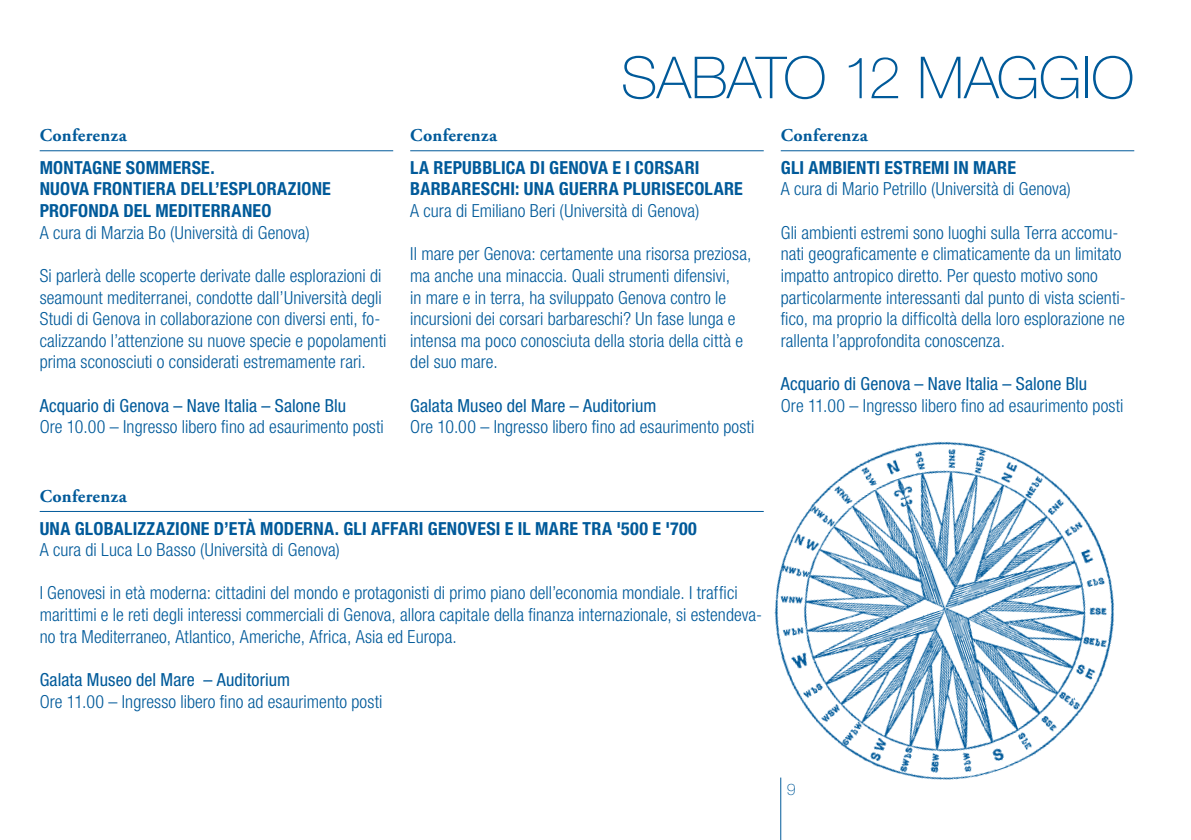
<style>
.page{position:relative;width:1191px;height:840px;background:#fff}
.page>*{position:absolute;margin:0;border:0;box-sizing:border-box;transform-origin:0 0}
.t1{font:100 58px "Helvetica Neue LT Std";letter-spacing:-.015em;color:#005a9a}
.t2{font:300 condensed 18px/21.6px "Helvetica Neue LT Std";letter-spacing:.005em;color:#005a9a}
.t3{font:700 condensed 18px/21.6px "Helvetica Neue LT Std";letter-spacing:.01em;color:#005a9a}
.t4{font:condensed 18px "Helvetica Neue LT Std";letter-spacing:.005em;color:#005a9a}
.t5{font:700 18px "Adobe Garamond";letter-spacing:.015em;color:#005a9a}
.t6{font:100 16px "Helvetica Neue LT Std";color:#005a9a}
</style>
<div class="page">
<hr style="left:40px;top:150px;width:353px;height:1px;background:#005a9a">
<hr style="left:410px;top:150px;width:353px;height:1px;background:#005a9a">
<hr style="left:780px;top:150px;width:354px;height:1px;background:#005a9a">
<hr style="left:40px;top:511px;width:723px;height:1px;background:#005a9a">
<img style="left:763px;top:441px;width:351px;height:385px">
<hr style="left:780px;top:777px;width:1px;height:62px;background:#005a9a">
<p class="t5" style="left:40px;top:125px;width:88px">Conferenza</p>
<p class="t3" style="left:40px;top:156px;width:293px">MONTAGNE SOMMERSE.<br>NUOVA FRONTIERA DELL’ESPLORAZIONE<br>PROFONDA DEL MEDITERRANEO</p>
<p class="t2" style="left:40px;top:221px;width:272px">A cura di Marzia Bo (Università di Genova)</p>
<p class="t2" style="left:40px;top:264px;width:348px">Si parlerà delle scoperte derivate dalle esplorazioni di seamount mediterranei, condotte dall’Università degli Studi di Genova in collaborazione con diversi enti, fo&shy;calizzando l’attenzione su nuove specie e popolamenti prima sconosciuti o considerati estremamente rari.</p>
<p class="t4" style="left:40px;top:394px;width:308px">Acquario di Genova – Nave Italia – Salone Blu</p>
<p class="t2" style="left:40px;top:416px;width:345px">Ore 10.00 – Ingresso libero fino ad esaurimento posti</p>
<h1 class="t1" style="left:621px;top:44px;width:515px">SABATO 12 MAGGIO</h1>
<p class="t5" style="left:410px;top:125px;width:88px">Conferenza</p>
<p class="t3" style="left:410px;top:156px;width:334px">LA REPUBBLICA DI GENOVA E I CORSARI<br>BARBARESCHI: UNA GUERRA PLURISECOLARE</p>
<p class="t2" style="left:410px;top:200px;width:291px">A cura di Emiliano Beri (Università di Genova)</p>
<p class="t2" style="left:410px;top:243px;width:343px">Il mare per Genova: certamente una risorsa preziosa, ma anche una minaccia. Quali strumenti difensivi,<br>in mare e in terra, ha sviluppato Genova contro le incursioni dei corsari barbareschi? Un fase lunga e intensa ma poco conosciuta della storia della città e del suo mare.</p>
<p class="t4" style="left:410px;top:394px;width:248px">Galata Museo del Mare – Auditorium</p>
<p class="t2" style="left:410px;top:416px;width:345px">Ore 10.00 – Ingresso libero fino ad esaurimento posti</p>
<p class="t5" style="left:780px;top:125px;width:88px">Conferenza</p>
<p class="t3" style="left:780px;top:156px;width:237px">GLI AMBIENTI ESTREMI IN MARE</p>
<p class="t2" style="left:780px;top:178px;width:292px">A cura di Mario Petrillo (Università di Genova)</p>
<p class="t2" style="left:780px;top:221px;width:346px">Gli ambienti estremi sono luoghi sulla Terra accomu&shy;nati geograficamente e climaticamente da un limitato impatto antropico diretto. Per questo motivo sono particolarmente interessanti dal punto di vista scienti&shy;fico, ma proprio la difficoltà della loro esplorazione ne rallenta l’approfondita conoscenza.</p>
<p class="t4" style="left:780px;top:373px;width:308px">Acquario di Genova – Nave Italia – Salone Blu</p>
<p class="t2" style="left:780px;top:394px;width:344px">Ore 11.00 – Ingresso libero fino ad esaurimento posti</p>
<p class="t5" style="left:40px;top:485px;width:88px">Conferenza</p>
<p class="t3" style="left:40px;top:517px;width:658px">UNA GLOBALIZZAZIONE D’ETÀ MODERNA. GLI AFFARI GENOVESI E IL MARE TRA '500 E '700</p>
<p class="t2" style="left:40px;top:538px;width:302px">A cura di Luca Lo Basso (Università di Genova)</p>
<p class="t2" style="left:40px;top:581px;width:724px">I Genovesi in età moderna: cittadini del mondo e protagonisti di primo piano dell’economia mondiale. I traffici marittimi e le reti degli interessi commerciali di Genova, allora capitale della finanza internazionale, si estendeva&shy;no tra Mediterraneo, Atlantico, Americhe, Africa, Asia ed Europa.</p>
<p class="t4" style="left:40px;top:668px;width:252px">Galata Museo del Mare – Auditorium</p>
<p class="t2" style="left:40px;top:689px;width:344px">Ore 11.00 – Ingresso libero fino ad esaurimento posti</p>
<p class="t6" style="left:787px;top:779px;width:10px">9</p>
</div>
